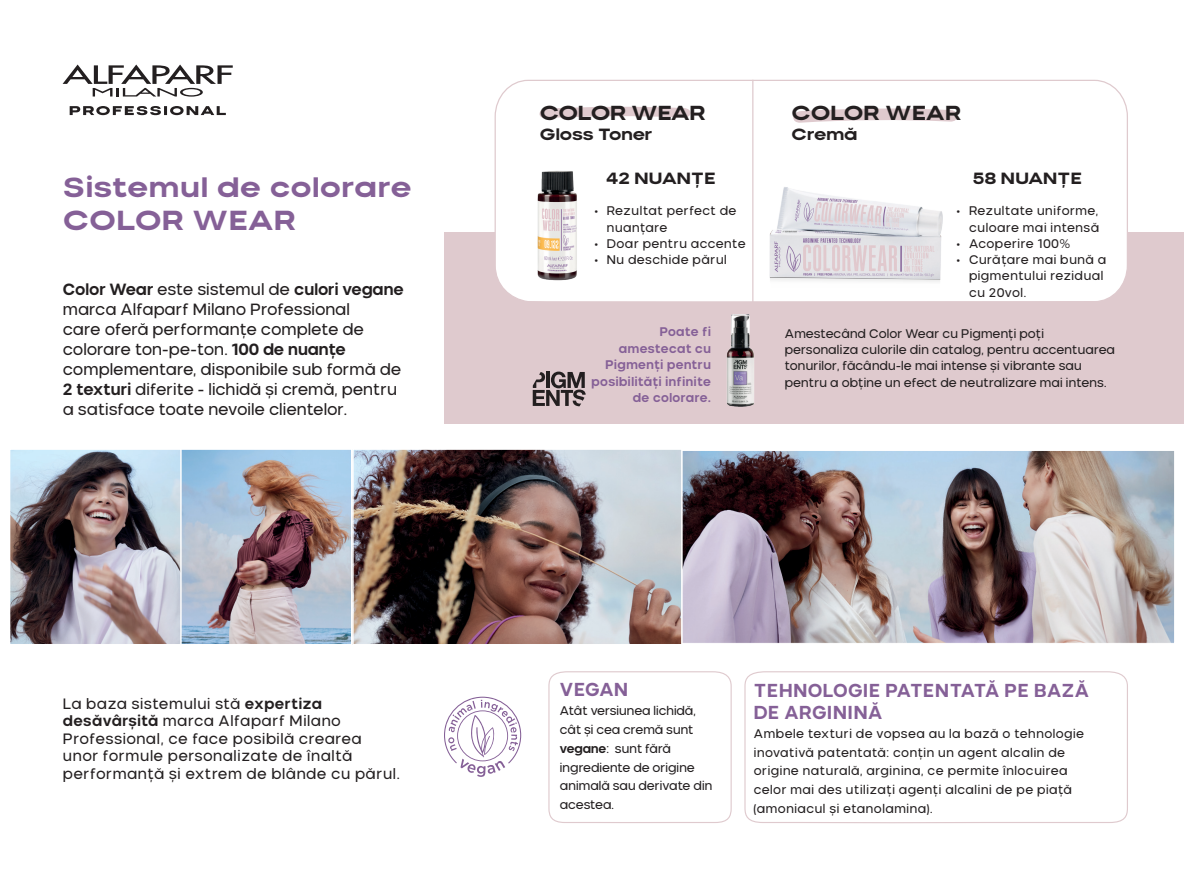
<style>
.page{position:relative;width:1184px;height:886px;background:#fff}
.page>*{position:absolute;margin:0;border:0;box-sizing:border-box;transform-origin:0 0}
.t1{font:800 expanded 27.5px "Nominee";letter-spacing:-.02em;color:#856097}
.t2{font:800 expanded 20.25px "Nominee";letter-spacing:-.04em;color:#231f20}
.t3{font:700 18.75px/22.5px "Nominee";letter-spacing:-.01em;color:#856097}
.t4{font:500 16.25px/20px "Nominee";letter-spacing:-.05em;color:#231f20}
.t5{font:800 expanded 16.25px "Nominee";letter-spacing:-.03em;color:#231f20}
.t6{font:800 expanded 16.25px "Nominee";letter-spacing:-.05em;color:#231f20}
.t7{font:500 15px/17.5px "Nominee";letter-spacing:-.02em;color:#231f20}
.t8{font:500 12.5px/16.2px "Nominee";letter-spacing:-.03em;color:#231f20}
.t9{font:500 12.5px/16.2px "Nominee";letter-spacing:-.05em;color:#231f20}
.t10{font:500 12.5px/18.8px "Nominee";letter-spacing:-.06em;color:#231f20}
.t11{font:700 12.5px/16.5px "Nominee";letter-spacing:-.015em;color:#856097;text-align:right}
.s1{font-weight:700}
</style>
<div class="page">
<div style="left:445px;top:232px;width:738px;height:192px;background:#dfcace"></div>
<svg style="left:494px;top:79px;width:634px;height:223px"></svg>
<hr style="left:752px;top:80px;width:1px;height:222px;background:#dfcace">
<svg style="left:790px;top:108px;width:170px;height:15px"></svg>
<img style="left:758px;top:180px;width:193px;height:122px">
<img style="left:726px;top:314px;width:28px;height:93px">
<svg style="left:537px;top:106px;width:156px;height:13px"></svg>
<svg style="left:532px;top:372px;width:53px;height:34px"></svg>
<svg style="left:744px;top:671px;width:384px;height:152px"></svg>
<svg style="left:444px;top:697px;width:77px;height:80px"></svg>
<img style="left:532px;top:159px;width:50px;height:143px">
<svg style="left:70px;top:106px;width:156px;height:9px"></svg>
<svg style="left:63px;top:65px;width:170px;height:32px"></svg>
<img style="left:683px;top:452px;width:490px;height:190px">
<div style="left:681px;top:450px;width:494px;height:194px;border:1px solid #fff"></div>
<img style="left:182px;top:450px;width:498px;height:193px">
<div style="left:352px;top:448px;width:330px;height:197px;border:1px solid #fff"></div>
<div style="left:178px;top:448px;width:174px;height:197px;border:1px solid #fff"></div>
<img style="left:11px;top:450px;width:169px;height:193px">
<div style="left:9px;top:448px;width:173px;height:197px;border:1px solid #fff"></div>
<svg style="left:548px;top:671px;width:184px;height:152px"></svg>
<p class="t1" style="left:63px;top:170px;width:351px">Sistemul de colorare</p>
<p class="t1" style="left:63px;top:203px;width:235px">COLOR WEAR</p>
<p class="t4" style="left:63px;top:279px;width:343px"><span class="s1">Color Wear</span> este sistemul de <span class="s1">culori vegane </span>marca Alfaparf Milano Professional<br>care oferă performanțe complete de colorare ton-pe-ton. <span class="s1">100 de nuanțe </span>complementare, disponibile sub formă de <span class="s1">2 texturi</span> diferite - lichidă și cremă, pentru a satisface toate nevoile clientelor.</p>
<p class="t7" style="left:63px;top:694px;width:301px">La baza sistemului stă <span class="s1">expertiza desăvârșită</span> marca Alfaparf Milano<br>Professional, ce face posibilă crearea</p>
<p class="t7" style="left:63px;top:747px;width:339px">unor formule personalizate de înaltă performanță și extrem de blânde cu părul.</p>
<p class="t2" style="left:539px;top:101px;width:168px">COLOR WEAR</p>
<p class="t6" style="left:539px;top:124px;width:115px">Gloss Toner</p>
<p class="t2" style="left:791px;top:101px;width:172px">COLOR WEAR</p>
<p class="t6" style="left:791px;top:124px;width:68px">Cremă</p>
<p class="t5" style="left:605px;top:169px;width:112px">42 NUANȚE</p>
<p class="t5" style="left:972px;top:169px;width:112px">58 NUANȚE</p>
<p class="t8" style="left:606px;top:203px;width:132px;text-indent:-12px">• Rezultat perfect de nuanțare</p>
<p class="t8" style="left:594px;top:235px;width:153px">• Doar pentru accente</p>
<p class="t8" style="left:594px;top:251px;width:135px">• Nu deschide părul</p>
<p class="t11" style="left:659px;top:324px;width:53px">Poate fi</p>
<p class="t11" style="left:618px;top:340px;width:94px">amestecat cu</p>
<p class="t11" style="left:591px;top:357px;width:122px">Pigmenți pentru posibilități infinite de colorare.</p>
<p class="t8" style="left:956px;top:203px;width:145px;text-align:right">• Rezultate uniforme, culoare mai intensă</p>
<p class="t8" style="left:956px;top:235px;width:116px">• Acoperire 100%</p>
<p class="t8" style="left:968px;top:251px;width:139px;text-indent:-12px">• Curățare mai bună a pigmentului rezidual cu 20vol.</p>
<p class="t9" style="left:784px;top:325px;width:261px">Amestecând Color Wear cu Pigmenți poți</p>
<p class="t9" style="left:784px;top:341px;width:332px">personaliza culorile din catalog, pentru accentuarea tonurilor, făcându-le mai intense și vibrante sau pentru a obține un efect de neutralizare mai intens.</p>
<p class="t3" style="left:559px;top:678px;width:70px">VEGAN</p>
<p class="t10" style="left:559px;top:701px;width:155px">Atât versiunea lichidă, cât și cea cremă sunt <span class="s1">vegane</span>: sunt fără ingrediente de origine animală sau derivate din acestea.</p>
<p class="t3" style="left:753px;top:678px;width:337px">TEHNOLOGIE PATENTATĂ PE BAZĂ<br>DE ARGININĂ</p>
<p class="t8" style="left:753px;top:724px;width:332px;line-height:18.8px">Ambele texturi de vopsea au la bază o tehnologie inovativă patentată: conțin un agent alcalin de origine naturală, arginina, ce permite înlocuirea celor mai des utilizați agenți alcalini de pe piață (amoniacul și etanolamina).</p>
</div>
